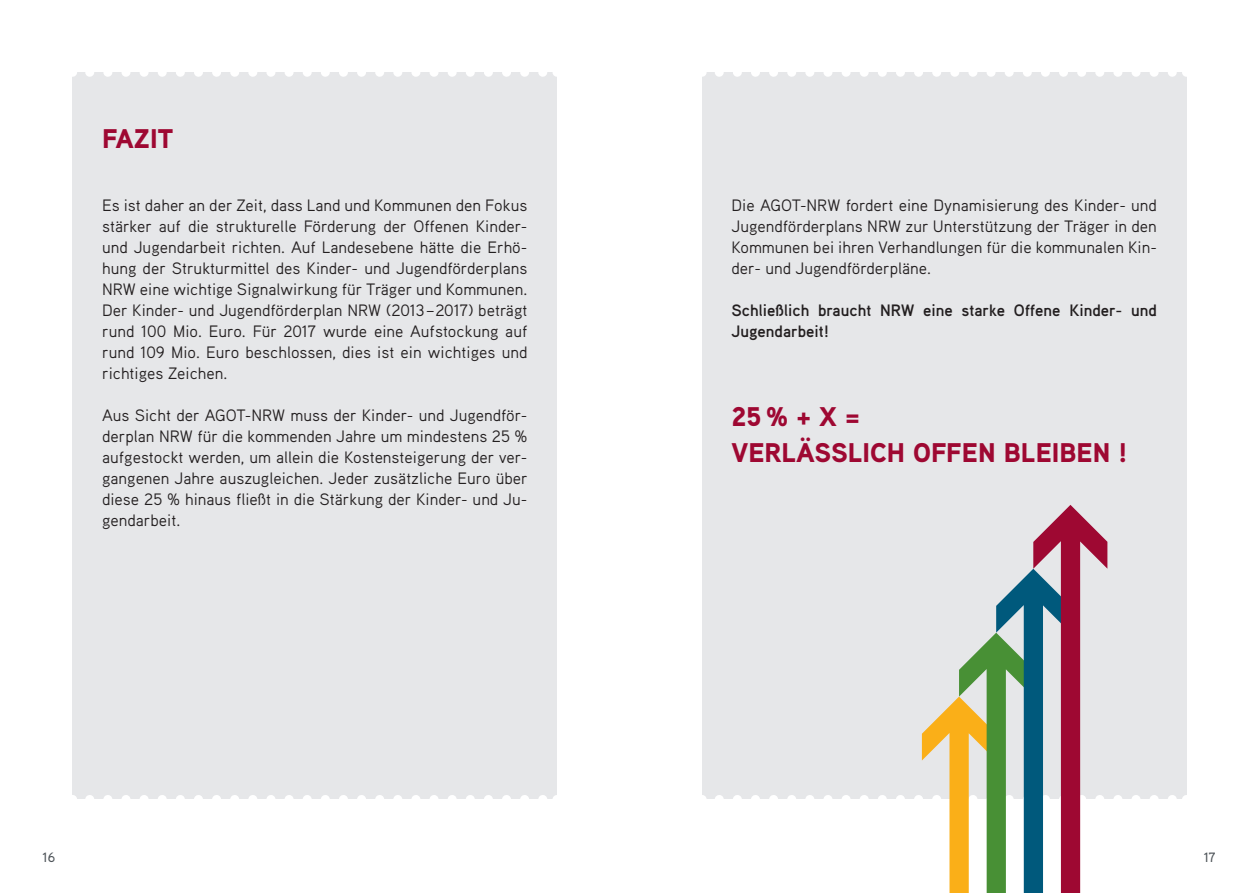
<style>
.page{position:relative;width:1259px;height:893px;background:#fff}
.page>*{position:absolute;margin:0;border:0;box-sizing:border-box;transform-origin:0 0}
.HEADLINE_Broschüre_r{font:900 27px/36px "Aaux Pro";color:#9e0832}
.Fließtext{font:16.5px/21px "Aaux Pro";color:#231f20;text-align:justify}
.Fließtext-2{font:700 16.5px/21px "Aaux Pro";color:#231f20}
.t1{font:500 13.5px "Aaux Pro";color:#4e5459}
</style>
<div class="page">
<div style="left:72px;top:72px;width:485px;height:727px;background:#e6e7e9"></div>
<div style="left:702px;top:72px;width:484px;height:727px;background:#e6e7e9"></div>
<svg style="left:90px;top:72px;width:457px;height:5px"></svg>
<svg style="left:719px;top:72px;width:458px;height:5px"></svg>
<svg style="left:90px;top:795px;width:457px;height:4px"></svg>
<svg style="left:719px;top:505px;width:458px;height:388px"></svg>
<p class="HEADLINE_Broschüre_r" style="left:102px;top:119px;width:73px">FAZIT</p>
<p class="Fließtext" style="left:102px;top:194px;width:427px">Es ist daher an der Zeit, dass Land und Kommunen den Fokus stärker auf die strukturelle Förderung der Offenen Kinder&shy;und Jugendarbeit richten. Auf Landesebene hätte die Erhö&shy;hung der Strukturmittel des Kinder- und Jugendförderplans NRW eine wichtige Signalwirkung für Träger und Kommunen.<br>Der Kinder- und Jugendförderplan NRW (2013–2017) beträgt rund 100 Mio. Euro. Für 2017 wurde eine Aufstockung auf rund 109 Mio. Euro beschlossen, dies ist ein wichtiges und richtiges Zeichen.</p>
<p class="Fließtext" style="left:102px;top:404px;width:427px">Aus Sicht der AGOT-NRW muss der Kinder- und Jugendför&shy;derplan NRW für die kommenden Jahre um mindestens 25 % aufgestockt werden, um allein die Kostensteigerung der ver&shy;gangenen Jahre auszugleichen. Jeder zusätzliche Euro über diese 25 % hinaus fließt in die Stärkung der Kinder- und Ju&shy;gendarbeit.</p>
<p class="HEADLINE_Broschüre_r" style="left:731px;top:398px;width:397px">25% + X =<br>VERLÄSSLICH OFFEN BLEIBEN !</p>
<p class="Fließtext" style="left:731px;top:194px;width:427px">Die AGOT-NRW fordert eine Dynamisierung des Kinder- und Jugendförderplans NRW zur Unterstützung der Träger in den Kommunen bei ihren Verhandlungen für die kommunalen Kin&shy;der- und Jugendförderpläne.</p>
<p class="Fließtext-2" style="left:731px;top:299px;width:427px">Schließlich braucht NRW eine starke Offene Kinder- und<br>Jugendarbeit!</p>
<p class="t1" style="left:43px;top:849px;width:14px">16</p>
<p class="t1" style="left:1203px;top:849px;width:14px">17</p>
</div>
